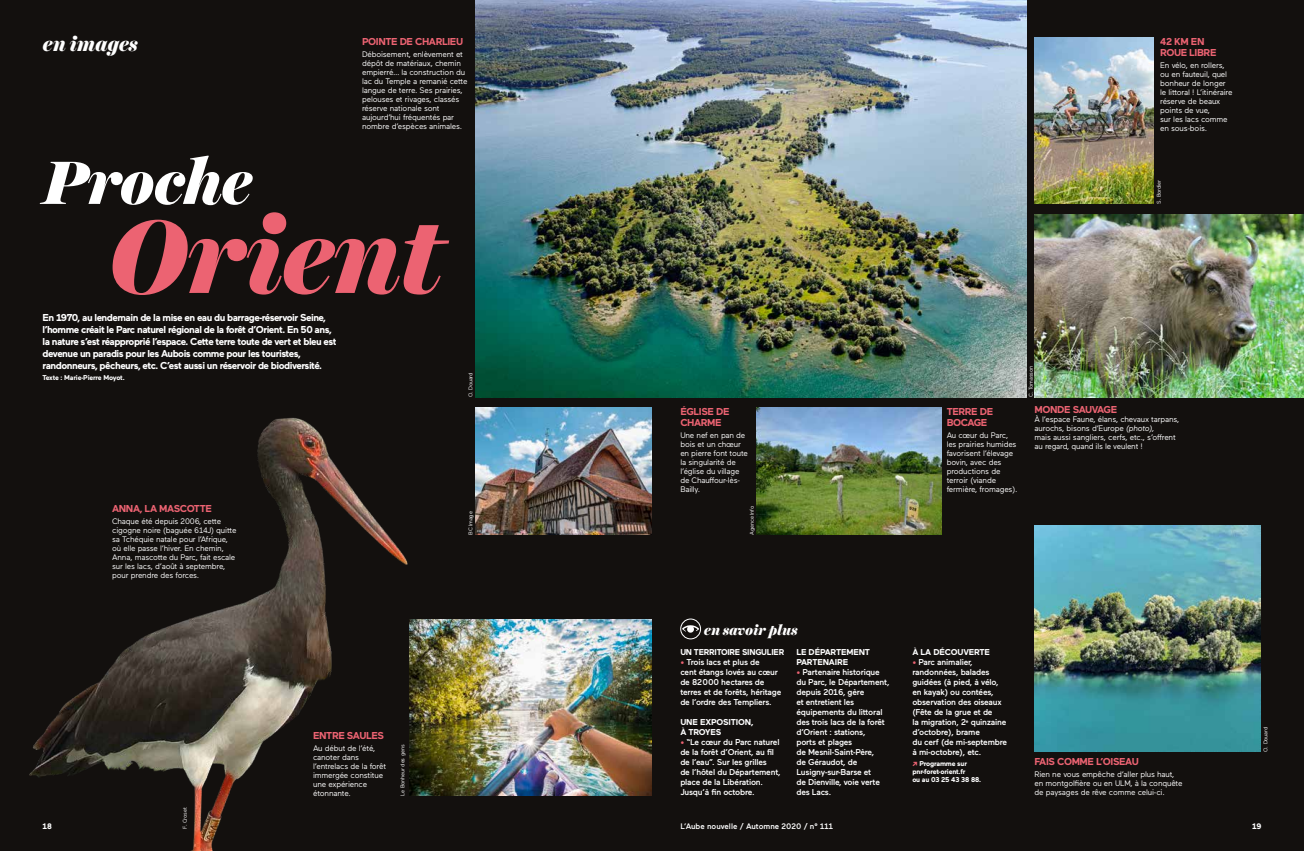
<style>
.page{position:relative;width:1304px;height:851px;background:#fff}
.page>*{position:absolute;margin:0;border:0;box-sizing:border-box;transform-origin:0 0}
.t1{font:italic 900 105px "Harriet Display";letter-spacing:-.015em;color:#ec6372}
.t2{font:italic 900 62px "Harriet Display";letter-spacing:-.025em;color:#fff}
.t3{font:italic 900 20px "Harriet Display";letter-spacing:-.005em;color:#fff}
.t4{font:italic 900 14px "Harriet Display";color:#fff}
.t5{font:700 10px/12px "Maax";letter-spacing:-.05em;color:#fff}
.t6{font:700 10px/11px "Maax";letter-spacing:-.04em;color:#ec6372}
.t7{font:500 8.5px/10px "Maax";letter-spacing:-.02em;color:#fff}
.t8{font:700 8.5px/10px "Maax";letter-spacing:-.02em;color:#fff}
.t9{font:8px/9px "Maax";letter-spacing:-.02em;color:#fff}
.t10{font:500 8px "Maax";color:#fff}
.t11{font:700 8px "Maax";color:#fff}
.t12{font:700 7px/8px "Maax";letter-spacing:-.025em;color:#fff}
.t13{font:5.5px "Maax";letter-spacing:-.025em;color:#fff}
.s1{font-style:italic}
.s2{font-weight:700;font-size:9px;color:#ec6372}
.s3{font-size:8px;color:#ec6372}
</style>
<div class="page">
<div style="left:0;top:0;width:1304px;height:850px;background:#13100e"></div>
<img style="left:475px;top:0;width:551px;height:397px">
<img style="left:29px;top:417px;width:392px;height:433px">
<img style="left:476px;top:408px;width:176px;height:126px">
<img style="left:1035px;top:526px;width:225px;height:225px">
<img style="left:1035px;top:214px;width:269px;height:183px">
<div style="left:680px;top:618px;width:21px;height:21px;border:1px solid #fff;border-radius:50%"></div>
<svg style="left:682px;top:625px;width:17px;height:7px"></svg>
<img style="left:757px;top:408px;width:184px;height:126px">
<img style="left:410px;top:619px;width:242px;height:176px">
<img style="left:1035px;top:38px;width:119px;height:165px">
<h3 class="t3" style="left:43px;top:30px;width:97px">en images</h3>
<p class="t6" style="left:362px;top:36px;width:103px">POINTE DE CHARLIEU</p>
<p class="t9" style="left:362px;top:50px;width:107px">Déboisement, enlèvement et dépôt de matériaux, chemin empierré… la construction du lac du Temple a remanié cette langue de terre. Ses prairies, pelouses et rivages, classés réserve nationale sont aujourd’hui fréquentés par nombre d’espèces animales.</p>
<h2 class="t2" style="left:43px;top:139px;width:211px">Proche</h2>
<h1 class="t1" style="left:108px;top:183px;width:339px">Orient</h1>
<p class="t5" style="left:43px;top:311px;width:296px">En 1970, au lendemain de la mise en eau du barrage-réservoir Seine, l’homme créait le Parc naturel régional de la forêt d’Orient. En 50 ans, la nature s’est réapproprié l’espace. Cette terre toute de vert et bleu est devenue un paradis pour les Aubois comme pour les touristes, randonneurs, pêcheurs, etc. C’est aussi un réservoir de biodiversité.</p>
<p class="t12" style="left:43px;top:373px;width:84px">Texte : Marie-Pierre Moyot.</p>
<p class="t13" style="left:467px;top:397px;width:26px;rotate:-90deg">O. Douard</p>
<p class="t6" style="left:112px;top:502px;width:101px">ANNA, LA MASCOTTE</p>
<p class="t9" style="left:112px;top:516px;width:126px">Chaque été depuis 2006, cette cigogne noire (baguée 614J) quitte sa Tchéquie natale pour l’Afrique, où elle passe l’hiver. En chemin,<br>Anna, mascotte du Parc, fait escale sur les lacs, d’août à septembre, pour prendre des forces.</p>
<p class="t13" style="left:467px;top:534px;width:25px;rotate:-90deg">BC Image</p>
<p class="t11" style="left:43px;top:820px;width:11px">18</p>
<p class="t13" style="left:181px;top:828px;width:23px;rotate:-90deg">F. Croset</p>
<p class="t6" style="left:313px;top:729px;width:72px">ENTRE SAULES</p>
<p class="t9" style="left:313px;top:742px;width:74px">Au début de l’été, canoter dans l’entrelacs de la forêt immergée constitue une expérience étonnante.</p>
<p class="t13" style="left:399px;top:795px;width:52px;rotate:-90deg">Le Bonheur des gens</p>
<p class="t6" style="left:1160px;top:36px;width:58px">42 KM EN<br>ROUE LIBRE</p>
<p class="t9" style="left:1160px;top:61px;width:74px">En vélo, en rollers, ou en fauteuil, quel bonheur de longer le littoral ! L’itinéraire réserve de beaux points de vue,<br>sur les lacs comme en sous-bois.</p>
<p class="t13" style="left:1155px;top:203px;width:26px;rotate:-90deg">S. Bordier</p>
<p class="t6" style="left:680px;top:406px;width:51px">ÉGLISE DE<br>CHARME</p>
<p class="t9" style="left:680px;top:430px;width:69px">Une nef en pan de bois et un chœur en pierre font toute la singularité de l’église du village de Chauffour-lès-<br>Bailly.</p>
<p class="t13" style="left:748px;top:534px;width:30px;rotate:-90deg">Agence Info</p>
<p class="t6" style="left:947px;top:406px;width:48px">TERRE DE<br>BOCAGE</p>
<p class="t9" style="left:947px;top:430px;width:72px">Au cœur du Parc, les prairies humides favorisent l’élevage bovin, avec des productions de terroir (viande fermière, fromages).</p>
<p class="t13" style="left:1027px;top:397px;width:33px;rotate:-90deg">C. Tomasson</p>
<p class="t6" style="left:1035px;top:404px;width:84px">MONDE SAUVAGE</p>
<p class="t9" style="left:1035px;top:415px;width:146px">À l’espace Faune, élans, chevaux tarpans, aurochs, bisons d’Europe <span class="s1">(photo),<br></span>mais aussi sangliers, cerfs, etc., s’offrent au regard, quand ils le veulent !</p>
<h3 class="t4" style="left:704px;top:620px;width:95px">en savoir plus</h3>
<p class="t8" style="left:680px;top:646px;width:105px">UN TERRITOIRE SINGULIER</p>
<p class="t7" style="left:680px;top:656px;width:103px"><span class="s2">•</span> Trois lacs et plus de<br>cent étangs lovés au cœur de 82 000 hectares de terres et de forêts, héritage de l’ordre des Templiers.</p>
<p class="t8" style="left:680px;top:716px;width:75px">UNE EXPOSITION,<br>À TROYES</p>
<p class="t7" style="left:680px;top:736px;width:102px"><span class="s2">•</span> “Le cœur du Parc naturel de la forêt d’Orient, au fil de l’eau”. Sur les grilles<br>de l’hôtel du Département, place de la Libération.<br>Jusqu’à fin octobre.</p>
<p class="t8" style="left:796px;top:646px;width:75px">LE DÉPARTEMENT<br>PARTENAIRE</p>
<p class="t7" style="left:796px;top:666px;width:95px"><span class="s2">•</span> Partenaire historique du Parc, le Département, depuis 2016, gère<br>et entretient les équipements du littoral des trois lacs de la forêt d’Orient : stations,<br>ports et plages<br>de Mesnil-Saint-Père,<br>de Géraudot, de<br>Lusigny-sur-Barse et<br>de Dienville, voie verte des Lacs.</p>
<p class="t8" style="left:912px;top:646px;width:79px">À LA DÉCOUVERTE</p>
<p class="t7" style="left:912px;top:656px;width:96px"><span class="s2">•</span> Parc animalier, randonnées, balades guidées (à pied, à vélo, en kayak) ou contées, observation des oiseaux (Fête de la grue et de<br>la migration, 2<sup>e</sup> quinzaine d’octobre), brame<br>du cerf (de mi-septembre à mi-octobre), etc.</p>
<p class="t12" style="left:912px;top:759px;width:70px"><span class="s3">↗</span> Programme sur pnr-foret-orient.fr<br>ou au 03 25 43 38 88.</p>
<p class="t6" style="left:1035px;top:755px;width:106px">FAIS COMME L’OISEAU</p>
<p class="t9" style="left:1035px;top:768px;width:150px">Rien ne vous empêche d’aller plus haut, en montgolfière ou en ULM, à la conquête de paysages de rêve comme celui-ci.</p>
<p class="t13" style="left:1262px;top:751px;width:26px;rotate:-90deg">O. Douard</p>
<p class="t10" style="left:680px;top:820px;width:154px">L’Aube nouvelle / Automne 2020 / n° 111</p>
<p class="t11" style="left:1252px;top:820px;width:11px">19</p>
</div>
